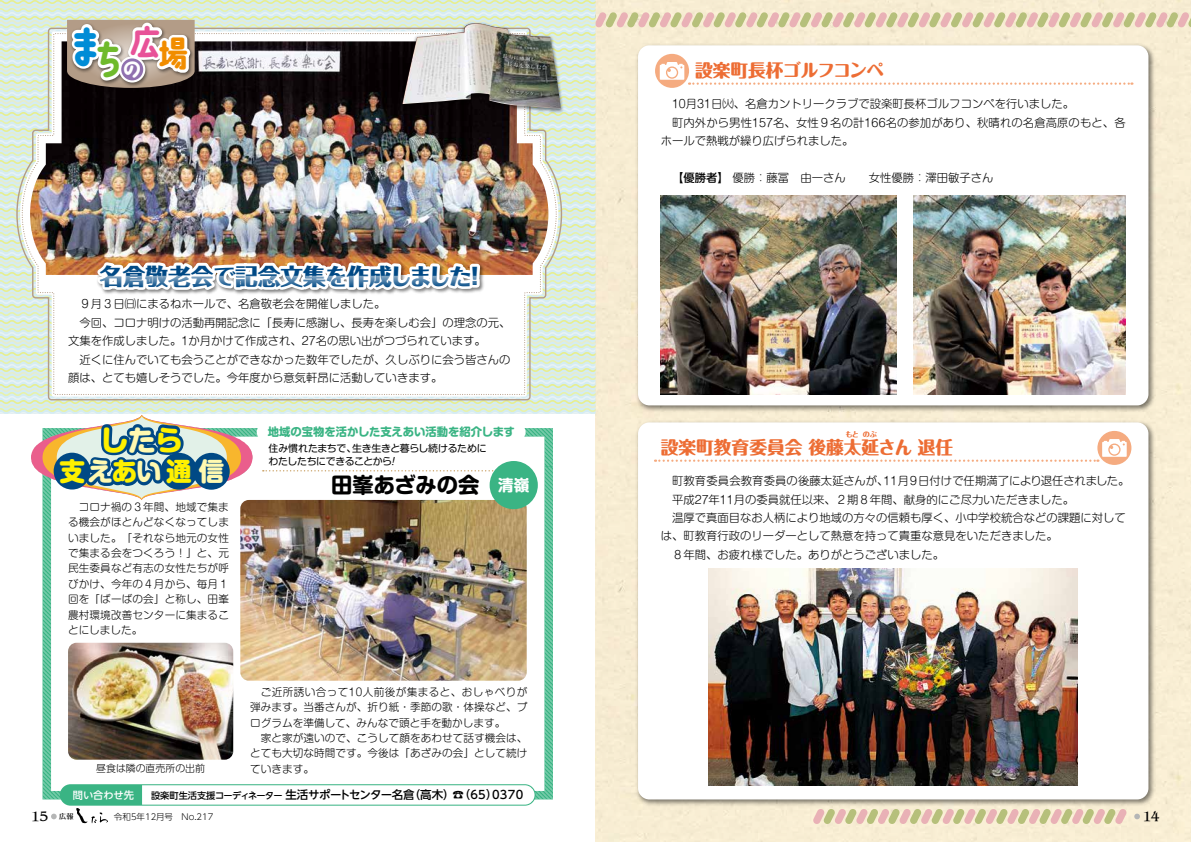
<style>
.page{position:relative;width:1191px;height:842px;background:#fff}
.page>*{position:absolute;margin:0;border:0;box-sizing:border-box;transform-origin:0 0}
.t1{font:44.2px "AB kokoro no 3";color:#008cd6}
.t2{font:34.6px "AB kokoro no 3";color:#e85298}
.t3{font:800 28.3px "Shin M Go Pr 6 N";color:#fff100}
.t4{font:800 25.5px "Shin M Go Pr 6 N";color:#fff100}
.t5{font:800 22.7px "Folk Pro";letter-spacing:-.01em;color:#004985}
.t6{font:700 21.3px "Shin M Go Pr 6 N";color:#000}
.t7{font:800 17.7px "Maru Fo Pro";color:#ed6d34}
.t8{font:700 15.6px "Shin M Go Pr 6 N";color:#fff}
.t9{font:14.2px "Mirage";color:#000}
.t10{font:500 11.5px "UD Shin Go NT Pro";letter-spacing:-.025em;color:#000}
.t11{font:500 11.5px "UD Shin Go NT Pro";letter-spacing:-.05em;color:#000}
.t12{font:300 11.3px "Shin M Go Pr 6 N";color:#000}
.t13{font:300 11.3px "Shin M Go Pr 6 N";letter-spacing:-.02em;color:#000}
.t14{font:700 11.3px "Shin M Go Pr 6 N";letter-spacing:-.01em;color:#3ab484}
.t15{font:300 10.6px/15.4px "Shin M Go Pr 6 N";letter-spacing:.005em;color:#000;text-align:justify}
.t16{font:500 10.2px "UD Shin Go NT Pro";color:#fff}
.t17{font:9.9px/12.8px "Shin M Go Pr 6 N";letter-spacing:-.03em;color:#000}
.t18{font:300 9.9px "Shin M Go Pr 6 N";color:#000}
.t19{font:500 9.2px "UD Shin Go NT Pro";letter-spacing:-.045em;color:#000}
.t20{font:300 8.5px "UD Shin Go Pro";color:#000}
.t21{font:800 7.1px "Maru Fo Pro";color:#ed6d34}
.t22{font:500 7.1px "Folk Pro";color:#000}
.s1{color:#fff9b0}
.s2{font-weight:500}
</style>
<div class="page">
<div style="left:595px;top:0;width:596px;height:842px;background:#f8edd3"></div>
<svg style="left:595px;top:12px;width:596px;height:16px;background:#dfcdaf"></svg>
<svg style="left:813px;top:808px;width:314px;height:16px;background:#e0cdb0"></svg>
<svg style="left:0;top:0;width:595px;height:414px;background:#dcedd9"></svg>
<svg style="left:16px;top:27px;width:547px;height:374px;background:#d9e6d7"></svg>
<svg style="left:21px;top:32px;width:536px;height:364px"></svg>
<svg style="left:43px;top:428px;width:510px;height:371px"></svg>
<img style="left:633px;top:418px;width:524px;height:390px">
<div style="left:638px;top:422px;width:510px;height:377px;background:#fff;border-radius:11px"></div>
<div style="left:1097px;top:431px;width:34px;height:34px;background:#f5ab80;border-radius:50%"></div>
<svg style="left:655px;top:439px;width:471px;height:23px"></svg>
<img style="left:633px;top:41px;width:524px;height:373px">
<div style="left:638px;top:45px;width:510px;height:360px;background:#fff;border-radius:11px"></div>
<div style="left:655px;top:54px;width:34px;height:34px;background:#f5ab80;border-radius:50%"></div>
<svg style="left:660px;top:62px;width:472px;height:23px"></svg>
<img style="left:30px;top:41px;width:518px;height:234px">
<img style="left:58px;top:14px;width:141px;height:82px">
<svg style="left:67px;top:20px;width:128px;height:68px"></svg>
<div style="left:119px;top:56px;width:26px;height:27px;border:4px solid #fff;border-radius:50%"></div>
<div style="left:121px;top:58px;width:22px;height:22px;background:#9070af;border-radius:50%"></div>
<svg style="left:31px;top:415px;width:221px;height:85px"></svg>
<svg style="left:43px;top:415px;width:198px;height:85px"></svg>
<svg style="left:57px;top:416px;width:170px;height:83px"></svg>
<div style="left:54px;top:453px;width:36px;height:36px;background:#004985;border-radius:50%"></div>
<img style="left:397px;top:20px;width:169px;height:95px">
<img style="left:402px;top:23px;width:159px;height:86px">
<div style="left:60px;top:784px;width:475px;height:22px;background:#3ab484;border-radius:11px"></div>
<svg style="left:142px;top:785px;width:392px;height:20px;background:#f8fcfb"></svg>
<img style="left:709px;top:568px;width:368px;height:217px">
<img style="left:913px;top:196px;width:212px;height:198px">
<img style="left:660px;top:196px;width:236px;height:198px">
<img style="left:81px;top:210px;width:444px;height:279px">
<img style="left:240px;top:500px;width:287px;height:181px">
<div style="left:489px;top:461px;width:49px;height:48px;background:#3ab484;border-radius:50%"></div>
<img style="left:68px;top:643px;width:165px;height:117px">
<svg style="left:51px;top:814px;width:6px;height:5px"></svg>
<svg style="left:1134px;top:814px;width:6px;height:5px"></svg>
<svg style="left:76px;top:808px;width:32px;height:15px"></svg>
<h2 class="t2" style="left:128px;top:24px;width:63px">広<sub>場</sub></h2>
<h1 class="t1" style="left:64px;top:24px;width:81px">ま<sub>ち</sub><sub>の</sub></h1>
<h3 class="t5" style="left:100px;top:257px;width:373px">名倉敬老会で記念文集を作成しました</h3>
<h3 class="t5" style="left:463px;top:257px;width:24px">!</h3>
<p class="t12" style="left:79px;top:295px;width:308px">９月３日㈰にまるねホールで、名倉敬老会を開催しました。</p>
<p class="t12" style="left:79px;top:313px;width:432px">今回、コロナ明けの活動再開記念に「長寿に感謝し、長寿を楽しむ会」の理念の元、</p>
<p class="t12" style="left:68px;top:332px;width:419px">文集を作成しました。1か月かけて作成され、27名の思い出がつづられています。</p>
<p class="t12" style="left:79px;top:350px;width:432px">近くに住んでいても会うことができなかった数年でしたが、久しぶりに会う皆さんの</p>
<p class="t12" style="left:68px;top:369px;width:376px">顔は、とても嬉しそうでした。今年度から意気軒昂に活動していきます。</p>
<h3 class="t3" style="left:100px;top:415px;width:84px">し<span class="s1">た</span>ら</h3>
<h3 class="t4" style="left:59px;top:449px;width:166px">支<span class="s1">え</span>あ<span class="s1">い</span>通<span class="s1">信</span></h3>
<p class="t15" style="left:68px;top:498px;width:162px;text-indent:11px">コロナ禍の３年間、地域で集まる機会がほとんどなくなってしまいました。「それなら地元の女性で集まる会をつくろう！」と、元民生委員など有志の女性たちが呼びかけ、今年の４月から、毎月１回を「ばーばの会」と称し、田峯農村環境改善センターに集まることにしました。</p>
<p class="t14" style="left:268px;top:422px;width:248px">地域の宝物を活かした支えあい活動を紹介します</p>
<p class="t17" style="left:352px;top:441px;width:136px">生き生きと暮らし続けるために</p>
<p class="t17" style="left:268px;top:441px;width:128px">住み慣れたまちで、<br>わたしたちにできることから!</p>
<h3 class="t6" style="left:331px;top:466px;width:150px">田峯あざみの会</h3>
<h3 class="t8" style="left:498px;top:472px;width:33px">清嶺</h3>
<p class="t9" style="left:31px;top:808px;width:18px">15</p>
<p class="t18" style="left:96px;top:760px;width:110px">昼食は隣の直売所の出前</p>
<p class="t15" style="left:250px;top:683px;width:279px;text-indent:11px">ご近所誘い合って10人前後が集まると、おしゃべりが弾みます。当番さんが、折り紙・季節の歌・体操など、プログラムを準備して、みんなで頭と手を動かします。</p>
<p class="t15" style="left:250px;top:730px;width:279px;text-indent:11px">家と家が遠いので、こうして顔をあわせて話す機会は、とても大切な時間です。今後は「あざみの会」として続けていきます。</p>
<p class="t16" style="left:73px;top:787px;width:63px">問い合わせ先</p>
<p class="t11" style="left:285px;top:786px;width:131px">生活サポートセンター名倉</p>
<p class="t10" style="left:409px;top:786px;width:116px">（高木 ☎( )65(0370</p>
<p class="t19" style="left:151px;top:788px;width:133px">設楽町生活支援コーディネーター</p>
<p class="t22" style="left:59px;top:810px;width:16px">広報</p>
<p class="t20" style="left:114px;top:810px;width:101px">令和5年12月号　No.217</p>
<h3 class="t7" style="left:695px;top:56px;width:191px">設楽町長杯ゴルフコンペ</h3>
<p class="t12" style="left:672px;top:95px;width:403px">10月31日㈫、名倉カントリークラブで設楽町長杯ゴルフコンペを行いました。</p>
<p class="t12" style="left:672px;top:113px;width:455px">町内外から男性157名、女性９名の計166名の参加があり、秋晴れの名倉高原のもと、各</p>
<p class="t12" style="left:660px;top:132px;width:194px">ホールで熱戦が繰り広げられました。</p>
<p class="t12" style="left:672px;top:168px;width:323px"><span class="s2">【優勝者】</span>優勝：藤冨　由一さん　　女性優勝：澤田敏子さん</p>
<p class="t21" style="left:845px;top:428px;width:15px">もと</p>
<p class="t21" style="left:862px;top:428px;width:16px">のぶ</p>
<h3 class="t7" style="left:660px;top:433px;width:294px">設楽町教育委員会後藤太延さん退任</h3>
<p class="t12" style="left:672px;top:472px;width:218px">町教育委員会教育委員の後藤太延さんが、</p>
<p class="t12" style="left:672px;top:490px;width:403px">平成27年11月の委員就任以来、２期８年間、献身的にご尽力いただきました。</p>
<p class="t12" style="left:672px;top:509px;width:455px">温厚で真面目なお人柄により地域の方々の信頼も厚く、小中学校統合などの課題に対して</p>
<p class="t12" style="left:660px;top:527px;width:398px">は、町教育行政のリーダーとして熱意を持って貴重な意見をいただきました。</p>
<p class="t12" style="left:672px;top:545px;width:274px">８年間、お疲れ様でした。ありがとうございました。</p>
<p class="t13" style="left:883px;top:472px;width:247px">11月９日付けで任期満了により退任されました。</p>
<p class="t9" style="left:1142px;top:808px;width:18px">14</p>
</div>
